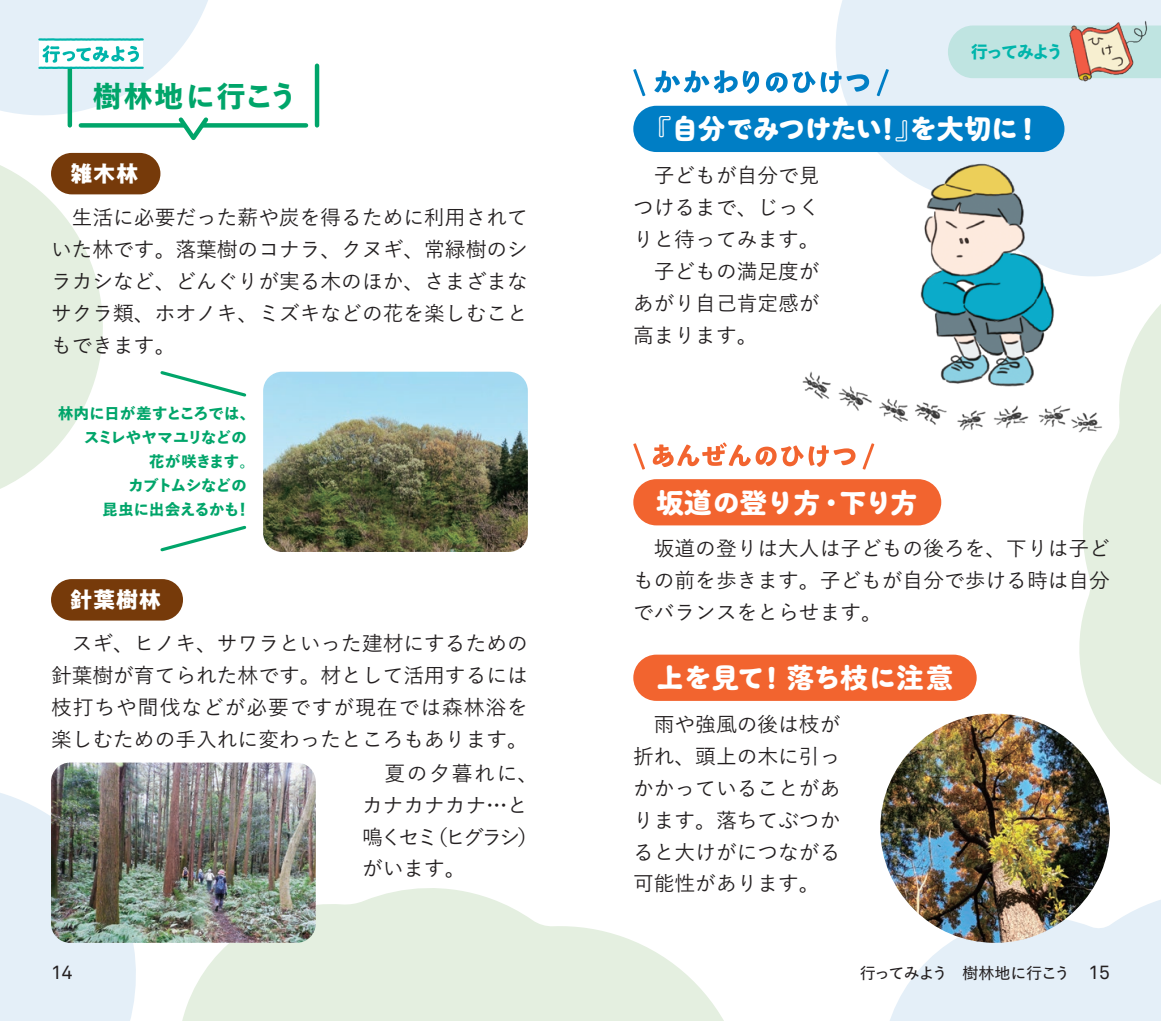
<style>
.page{position:relative;width:1161px;height:1021px;background:#fff}
.page>*{position:absolute;margin:0;border:0;box-sizing:border-box;transform-origin:0 0}
.t1{font:28.8px "Yu Gothic Std E";letter-spacing:.065em;color:#00a56a}
.t2{font:27px "Iwata Fuku Marugo Std N Eb";letter-spacing:-.01em;color:#fff}
.t3{font:27px "Iwata Fuku Marugo Std N Eb";letter-spacing:.02em;color:#fff}
.t4{font:700 22.28px "PA1 Gothic Std N";letter-spacing:.025em;color:#fff}
.t5{font:20.7px/31.9px "Yu Gothic Std M";color:#231f20;text-align:justify}
.t6{font:19.12px "Akkurat Pro";color:#231f20}
.t7{font:16.65px "Yu Gothic Std E";letter-spacing:-.105em;color:#00b5ab}
.t8{font:15.97px "Yu Gothic Std D";letter-spacing:-.055em;color:#231f20}
.t9{font:15.08px "Yu Gothic Std E";color:#00a56a}
.t10{font:15.08px "Yu Gothic Std E";letter-spacing:.02em;color:#00a56a}
.t11{font:15.08px "Yu Gothic Std E";letter-spacing:-.02em;color:#00a56a}
</style>
<div class="page">
<svg style="left:0;top:157px;width:122px;height:332px"></svg>
<svg style="left:179px;top:888px;width:544px;height:132px;fill:#e4efe0"></svg>
<svg style="left:1079px;top:304px;width:82px;height:483px"></svg>
<svg style="left:0;top:793px;width:155px;height:227px;background:#e6f0f8"></svg>
<svg style="left:890px;top:894px;width:271px;height:126px"></svg>
<svg style="left:816px;top:0;width:345px;height:271px;background:#e5eff8"></svg>
<div style="left:948px;top:26px;width:213px;height:52px;background:#bfe4e1"></div>
<img style="left:802px;top:145px;width:324px;height:324px">
<img style="left:1061px;top:4px;width:93px;height:80px">
<img style="left:263px;top:372px;width:265px;height:180px">
<img style="left:51px;top:762px;width:265px;height:180px">
<img style="left:880px;top:713px;width:230px;height:229px;border-radius:115px">
<hr style="left:315px;top:66px;width:4px;height:59px;background:#00a56a">
<div style="left:81px;top:123px;width:225px;height:5px;background:#00a56a"></div>
<div style="left:51px;top:579px;width:132px;height:41px;background:#763a0a;border-radius:21px"></div>
<div style="left:51px;top:153px;width:109px;height:41px;background:#763a0a;border-radius:21px"></div>
<svg style="left:160px;top:525px;width:87px;height:27px"></svg>
<svg style="left:160px;top:371px;width:87px;height:26px"></svg>
<div style="left:633px;top:106px;width:431px;height:46px;background:#007ec5;border-radius:23px"></div>
<div style="left:633px;top:479px;width:308px;height:46px;background:#f2642f;border-radius:23px"></div>
<div style="left:633px;top:654px;width:344px;height:47px;background:#f2642f;border-radius:23px"></div>
<svg style="left:0;top:0;width:214px;height:140px"></svg>
<svg style="left:633px;top:69px;width:12px;height:27px"></svg>
<svg style="left:877px;top:69px;width:12px;height:27px"></svg>
<svg style="left:654px;top:70px;width:215px;height:24px"></svg>
<svg style="left:633px;top:443px;width:12px;height:26px"></svg>
<svg style="left:862px;top:443px;width:12px;height:26px"></svg>
<svg style="left:653px;top:442px;width:202px;height:25px"></svg>
<h1 class="t1" style="left:93px;top:74px;width:206px">樹林地に行こう</h1>
<p class="t4" style="left:70px;top:160px;width:70px">雑木林</p>
<p class="t5" style="left:51px;top:200px;width:478px;text-indent:21px">生活に必要だった薪や炭を得るために利用されていた林です。落葉樹のコナラ、クヌギ、常緑樹のシラカシなど、どんぐりが実る木のほか、さまざまなサクラ類、ホオノキ、ミズキなどの花を楽しむこともできます。</p>
<p class="t10" style="left:58px;top:402px;width:198px">林内に日が差すところでは、</p>
<p class="t9" style="left:84px;top:426px;width:164px">スミレやヤマユリなどの</p>
<p class="t9" style="left:149px;top:449px;width:107px">花が咲きます。</p>
<p class="t11" style="left:129px;top:473px;width:119px">カブトムシなどの</p>
<p class="t9" style="left:103px;top:497px;width:149px">昆虫に出会えるかも！</p>
<p class="t4" style="left:70px;top:586px;width:92px">針葉樹林</p>
<p class="t5" style="left:51px;top:626px;width:478px;text-indent:21px">スギ、ヒノキ、サワラといった建材にするための針葉樹が育てられた林です。材として活用するには枝打ちや間伐などが必要ですが現在では森林浴を楽しむための手入れに変わったところもあります。</p>
<p class="t5" style="left:362px;top:756px;width:178px;text-align:left">　夏の夕暮れに、カナカナカナ…と鳴くセミ（ヒグラシ）がいます。</p>
<p class="t7" style="left:971px;top:39px;width:94px">行ってみよう</p>
<h2 class="t2" style="left:644px;top:108px;width:398px">『自分でみつけたい！』を大切に！</h2>
<p class="t5" style="left:633px;top:158px;width:188px">　子どもが自分で見つけるまで、じっくりと待ってみます。　子どもの満足度があがり自己肯定感が高まります。</p>
<h2 class="t2" style="left:656px;top:482px;width:263px">坂道の登り方・下り方</h2>
<p class="t5" style="left:633px;top:531px;width:478px">　坂道の登りは大人は子どもの後ろを、下りは子どもの前を歩きます。子どもが自分で歩ける時は自分でバランスをとらせます。</p>
<h2 class="t3" style="left:656px;top:657px;width:298px">上を見て！落ち枝に注意</h2>
<p class="t5" style="left:633px;top:707px;width:209px;text-indent:21px">雨や強風の後は枝が折れ、頭上の木に引っかかっていることがあります。落ちてぶつかると大けがにつながる可能性があります。</p>
<p class="t8" style="left:860px;top:961px;width:212px">行ってみよう　樹林地に行こう</p>
<p class="t6" style="left:51px;top:961px;width:23px">14</p>
<p class="t6" style="left:1088px;top:961px;width:23px">15</p>
</div>
